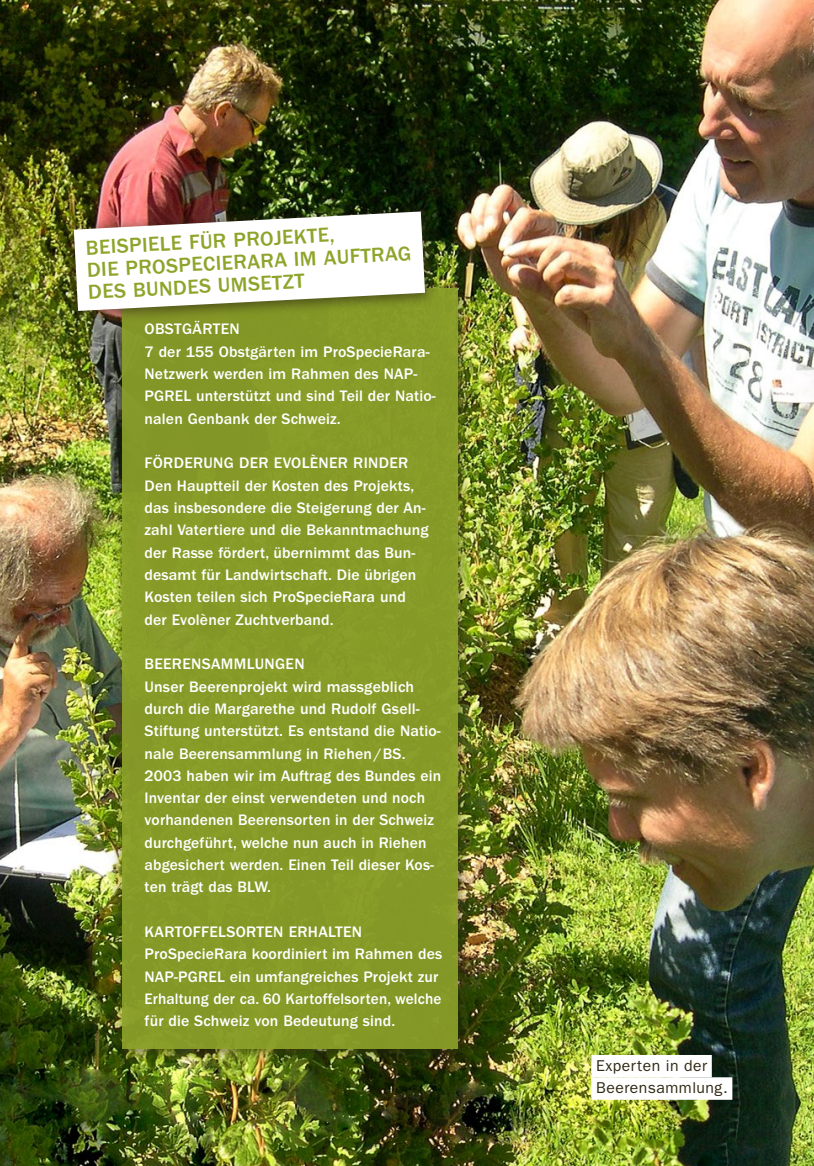
<style>
.page{position:relative;width:814px;height:1166px;background:#fff}
.page>*{position:absolute;margin:0;border:0;box-sizing:border-box;transform-origin:0 0}
.t1{font:500 21px/22.4px "ITC Franklin Gothic Std";color:#8ea42a}
.t2{font:500 15.75px/22.4px "ITC Franklin Gothic Std";letter-spacing:.01em;color:#fff}
.t3{font:15.75px/22.4px "ITC Franklin Gothic Std";letter-spacing:.03em;color:#2f2912}
</style>
<div class="page">
<img style="left:0;top:0;width:814px;height:1166px">
<div style="left:591px;top:1055px;width:120px;height:22px;background:#fff"></div>
<div style="left:591px;top:1077px;width:141px;height:23px;background:#fff"></div>
<div style="left:108px;top:274px;width:363px;height:789px;background:#2f2912;opacity:.35"></div>
<div style="left:122px;top:288px;width:335px;height:761px;background:#869a27"></div>
<img style="left:59px;top:196px;width:381px;height:130px">
<svg style="left:74px;top:211px;width:351px;height:100px"></svg>
<h1 class="t1" style="left:85px;top:237px;width:326px;rotate:-3deg">BEISPIELE FÜR PROJEKTE,<br>DIE PROSPECIERARA IM AUFTRAG<br>DES BUNDES UMSETZT</h1>
<p class="t2" style="left:144px;top:318px;width:292px">OBSTGÄRTEN<br>7 der 155 Obstgärten im ProSpecieRara-<br>Netzwerk werden im Rahmen des NAP-<br>PGREL unterstützt und sind Teil der Natio&shy;nalen Genbank der Schweiz.</p>
<p class="t2" style="left:144px;top:452px;width:285px">FÖRDERUNG DER EVOLÈNER RINDER Den Hauptteil der Kosten des Projekts, das insbesondere die Steigerung der An&shy;zahl Vatertiere und die Bekanntmachung der Rasse fördert, übernimmt das Bun&shy;desamt für Landwirtschaft. Die übrigen Kosten teilen sich ProSpecieRara und der Evolèner Zuchtverband.</p>
<p class="t2" style="left:144px;top:653px;width:298px">BEERENSAMMLUNGEN<br>Unser Beerenprojekt wird massgeblich durch die Margarethe und Rudolf Gsell-Stiftung unterstützt. Es entstand die Natio&shy;nale Beerensammlung in Riehen /BS.<br>2003 haben wir im Auftrag des Bundes ein Inventar der einst verwendeten und noch vorhandenen Beerensorten in der Schweiz durchgeführt, welche nun auch in Riehen abgesichert werden. Einen Teil dieser Kos&shy;ten trägt das BLW.</p>
<p class="t2" style="left:144px;top:921px;width:299px">KARTOFFELSORTEN ERHALTEN ProSpecieRara koordiniert im Rahmen des NAP-PGREL ein umfangreiches Projekt zur Erhaltung der ca. 60 Kartoffelsorten, welche für die Schweiz von Bedeutung sind.</p>
<p class="t3" style="left:596px;top:1054px;width:133px">Experten in der<br>Beerensammlung.</p>
</div>
